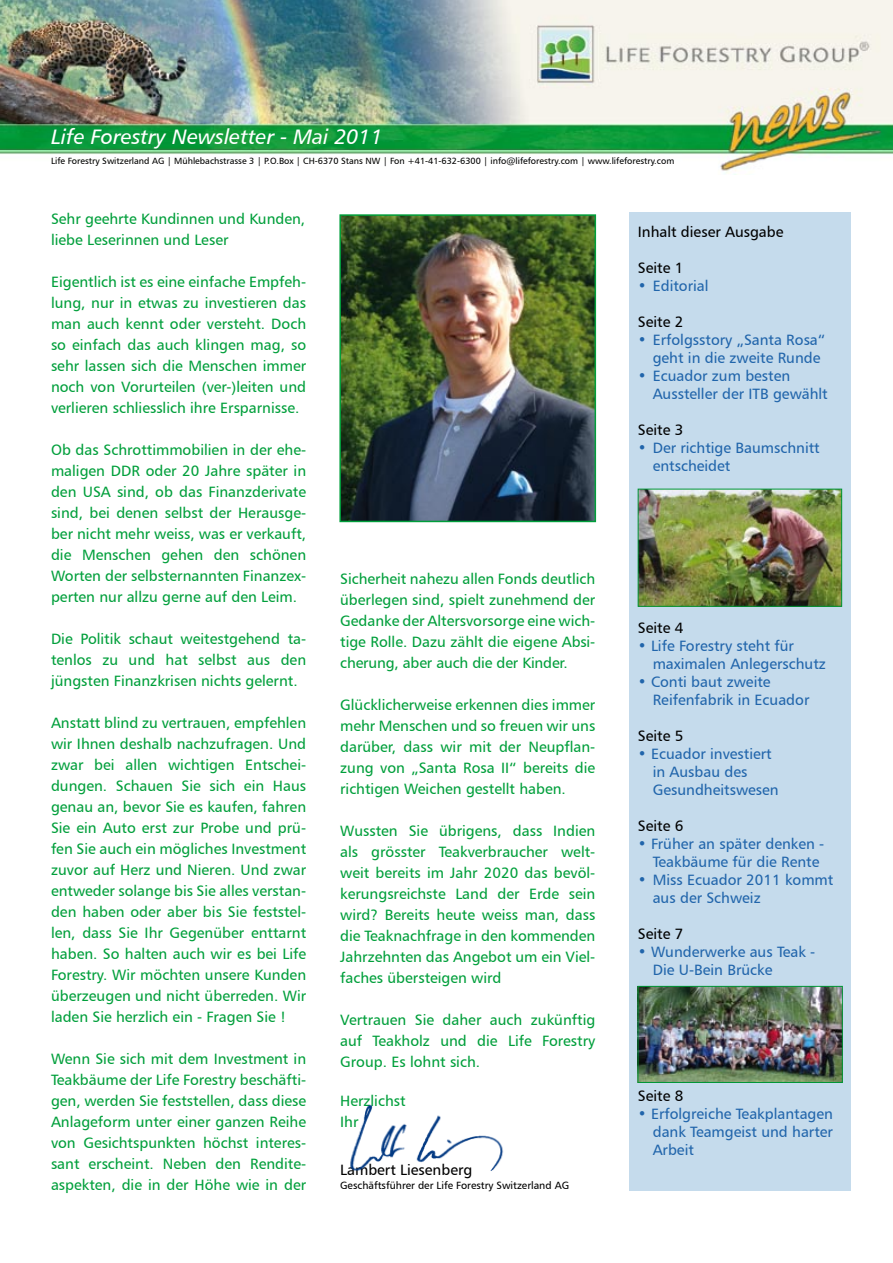
<style>
.page{position:relative;width:893px;height:1263px;background:#fff}
.page>*{position:absolute;margin:0;border:0;box-sizing:border-box;transform-origin:0 0}
.t1{font:21px "Humanist 777 BT Italic B";color:#fff}
.t2{font:15px/21px "Humanist 777 BT Roman B";color:#009f3b;text-align:justify}
.t3{font:15px/18px "Humanist 777 BT Roman B";color:#2165ab}
.t4{font:15px "Humanist 777 BT Roman B";color:#000}
.t5{font:10.5px "Humanist 777 BT Roman B";color:#000}
.t6{font:9px "Humanist 777 BT Roman B";color:#000}
</style>
<div class="page">
<img style="left:0;top:0;width:893px;height:174px">
<div style="left:629px;top:213px;width:221px;height:978px;background:#c5dbec"></div>
<img style="left:342px;top:217px;width:251px;height:302px">
<div style="left:339px;top:214px;width:257px;height:308px;border:2px solid #009f3b"></div>
<img style="left:350px;top:1104px;width:154px;height:67px">
<img style="left:640px;top:988px;width:200px;height:92px">
<div style="left:638px;top:986px;width:204px;height:96px;border:1px solid #009636"></div>
<img style="left:640px;top:491px;width:200px;height:114px">
<div style="left:638px;top:489px;width:204px;height:118px;border:1px solid #009636"></div>
<h1 class="t1" style="left:51px;top:123px;width:333px">Life Forestry Newsletter - Mai 2011</h1>
<p class="t6" style="left:51px;top:155px;width:625px">Life Forestry Switzerland AG | Mühlebachstrasse 3 | P.O.Box | CH-6370 Stans NW | Fon +41-41-632-6300 | info@lifeforestry.com | www.lifeforestry.com</p>
<p class="t2" style="left:51px;top:208px;width:256px">Sehr geehrte Kundinnen und Kunden, liebe Leserinnen und Leser</p>
<p class="t2" style="left:51px;top:271px;width:257px">Eigentlich ist es eine einfache Empfeh&shy;lung, nur in etwas zu investieren das man auch kennt oder versteht. Doch so einfach das auch klingen mag, so sehr lassen sich die Menschen immer noch von Vorurteilen (ver-)leiten und verlieren schliesslich ihre Ersparnisse.</p>
<p class="t2" style="left:51px;top:439px;width:257px">Ob das Schrottimmobilien in der ehe&shy;maligen DDR oder 20 Jahre später in den USA sind, ob das Finanzderivate sind, bei denen selbst der Herausge&shy;ber nicht mehr weiss, was er verkauft, die Menschen gehen den schönen Worten der selbsternannten Finanzex&shy;perten nur allzu gerne auf den Leim.</p>
<p class="t2" style="left:51px;top:628px;width:257px">Die Politik schaut weitestgehend ta&shy;tenlos zu und hat selbst aus den jüngsten Finanzkrisen nichts gelernt.</p>
<p class="t2" style="left:51px;top:712px;width:257px">Anstatt blind zu vertrauen, empfehlen wir Ihnen deshalb nachzufragen. Und zwar bei allen wichtigen Entschei&shy;dungen. Schauen Sie sich ein Haus genau an, bevor Sie es kaufen, fahren Sie ein Auto erst zur Probe und prü&shy;fen Sie auch ein mögliches Investment zuvor auf Herz und Nieren. Und zwar entweder solange bis Sie alles verstan&shy;den haben oder aber bis Sie feststel&shy;len, dass Sie Ihr Gegenüber enttarnt haben. So halten auch wir es bei Life Forestry. Wir möchten unsere Kunden überzeugen und nicht überreden. Wir laden Sie herzlich ein - Fragen Sie !</p>
<p class="t2" style="left:51px;top:1048px;width:257px">Wenn Sie sich mit dem Investment in Teakbäume der Life Forestry beschäfti&shy;gen, werden Sie feststellen, dass diese Anlageform unter einer ganzen Reihe von Gesichtspunkten höchst interes&shy;sant erscheint. Neben den Rendite&shy;aspekten, die in der Höhe wie in der</p>
<p class="t2" style="left:340px;top:568px;width:257px">Sicherheit nahezu allen Fonds deutlich überlegen sind, spielt zunehmend der Gedanke der Altersvorsorge eine wich&shy;tige Rolle. Dazu zählt die eigene Absi&shy;cherung, aber auch die der Kinder.</p>
<p class="t2" style="left:340px;top:694px;width:257px">Glücklicherweise erkennen dies immer mehr Menschen und so freuen wir uns darüber, dass wir mit der Neupflan&shy;zung von „Santa Rosa II“ bereits die richtigen Weichen gestellt haben.</p>
<p class="t2" style="left:340px;top:820px;width:257px">Wussten Sie übrigens, dass Indien als grösster Teakverbraucher welt&shy;weit bereits im Jahr 2020 das bevöl&shy;kerungsreichste Land der Erde sein wird? Bereits heute weiss man, dass die Teaknachfrage in den kommenden Jahrzehnten das Angebot um ein Viel&shy;faches übersteigen wird</p>
<p class="t2" style="left:340px;top:1009px;width:257px">Vertrauen Sie daher auch zukünftig auf Teakholz und die Life Forestry Group. Es lohnt sich.</p>
<p class="t2" style="left:340px;top:1090px;width:67px">Herzlichst<br>Ihr</p>
<p class="t4" style="left:340px;top:1160px;width:134px">Lambert Liesenberg</p>
<p class="t5" style="left:340px;top:1178px;width:230px">Geschäftsführer der Life Forestry Switzerland AG</p>
<p class="t4" style="left:638px;top:222px;width:147px">Inhalt dieser Ausgabe</p>
<p class="t4" style="left:638px;top:258px;width:47px">Seite 1</p>
<p class="t3" style="left:638px;top:276px;width:72px">• Editorial</p>
<p class="t4" style="left:638px;top:312px;width:47px">Seite 2</p>
<p class="t3" style="left:653px;top:330px;width:174px;text-indent:-15px">• Erfolgsstory „Santa Rosa“ geht in die zweite Runde</p>
<p class="t3" style="left:653px;top:366px;width:177px;text-indent:-15px">• Ecuador zum besten<br>Aussteller der ITB gewählt</p>
<p class="t4" style="left:638px;top:420px;width:47px">Seite 3</p>
<p class="t3" style="left:653px;top:438px;width:169px;text-indent:-15px">• Der richtige Baumschnitt entscheidet</p>
<p class="t4" style="left:638px;top:618px;width:47px">Seite 4</p>
<p class="t3" style="left:653px;top:636px;width:175px;text-indent:-15px">• Life Forestry steht für maximalen Anlegerschutz</p>
<p class="t3" style="left:653px;top:672px;width:158px;text-indent:-15px">• Conti baut zweite<br>Reifenfabrik in Ecuador</p>
<p class="t4" style="left:638px;top:726px;width:47px">Seite 5</p>
<p class="t3" style="left:653px;top:744px;width:127px;text-indent:-15px">• Ecuador investiert in Ausbau des<br>Gesundheitswesen</p>
<p class="t4" style="left:638px;top:816px;width:47px">Seite 6</p>
<p class="t3" style="left:653px;top:834px;width:173px;text-indent:-15px">• Früher an später denken -<br>Teakbäume für die Rente</p>
<p class="t3" style="left:653px;top:870px;width:182px;text-indent:-15px">• Miss Ecuador 2011 kommt aus der Schweiz</p>
<p class="t4" style="left:638px;top:924px;width:47px">Seite 7</p>
<p class="t3" style="left:653px;top:942px;width:164px;text-indent:-15px">• Wunderwerke aus Teak -<br>Die U-Bein Brücke</p>
<p class="t4" style="left:638px;top:1086px;width:47px">Seite 8</p>
<p class="t3" style="left:653px;top:1104px;width:182px;text-align:justify;text-indent:-15px">• Erfolgreiche Teakplantagen dank Teamgeist und harter Arbeit</p>
</div>
